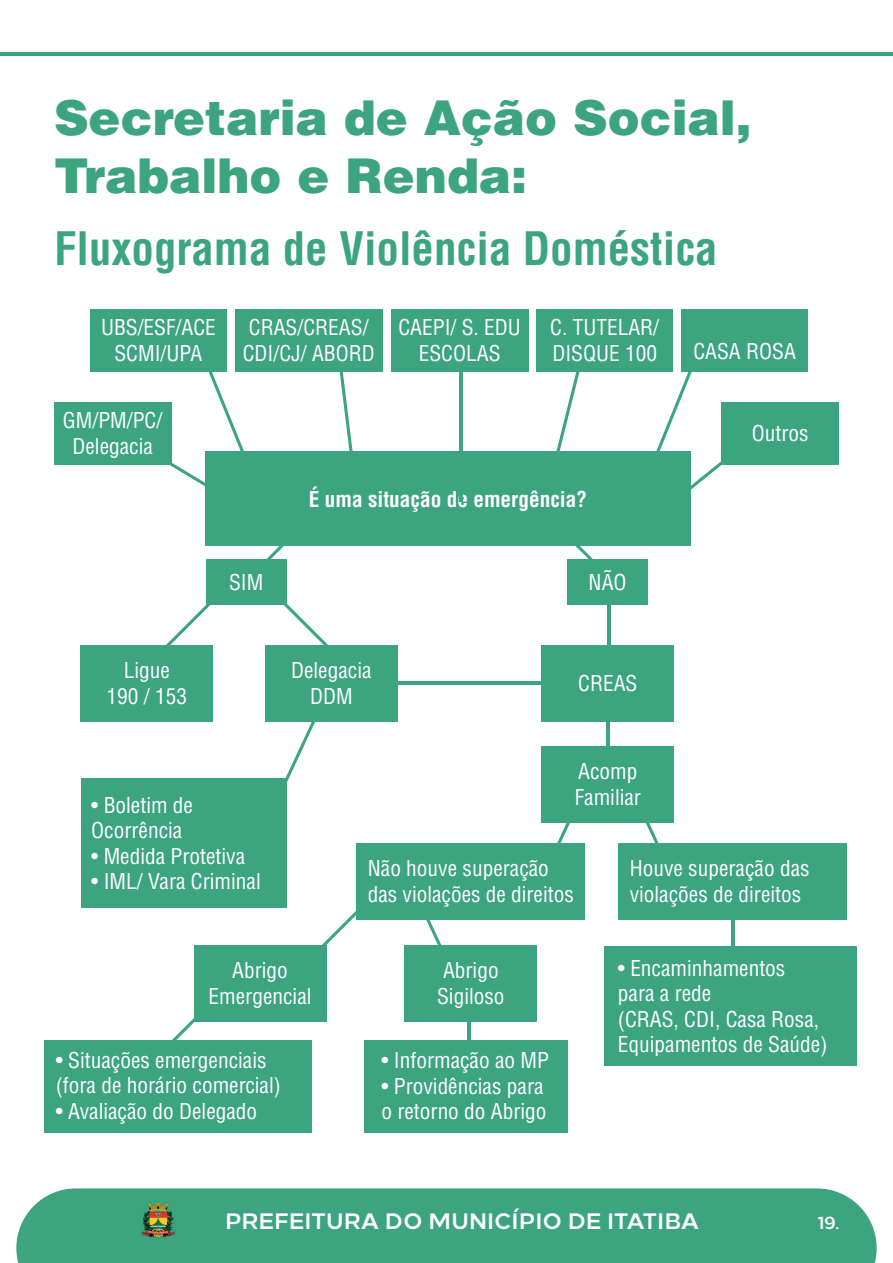
<style>
.page{position:relative;width:893px;height:1263px;background:#fff}
.page>*{position:absolute;margin:0;border:0;box-sizing:border-box;transform-origin:0 0}
.t1{font:900 48px/57.6px "Helvetica LT Std";color:#3ca47e}
.t2{font:700 condensed 45px "Helvetica LT Std";color:#3ca47e}
.t3{font:700 22.35px "Loew";color:#fff}
.t4{font:condensed 21.3px/25.7px "Helvetica LT Std";color:#fff}
.t5{font:700 condensed 21.3px "Helvetica LT Std";color:#fff}
.t6{font:700 18px "Loew";color:#fff}
</style>
<div class="page">
<div style="left:16px;top:1188px;width:861px;height:75px;background:#3ca47e"></div>
<img style="left:141px;top:1201px;width:35px;height:37px">
<hr style="left:0;top:53px;width:893px;height:3px;background:#3ca47e">
<svg style="left:426px;top:920px;width:16px;height:25px"></svg>
<div style="left:44px;top:1040px;width:268px;height:92px;background:#3ca47e"></div>
<div style="left:364px;top:1040px;width:204px;height:92px;background:#3ca47e"></div>
<div style="left:604px;top:946px;width:252px;height:120px;background:#3ca47e"></div>
<div style="left:194px;top:945px;width:132px;height:76px;background:#3ca47e"></div>
<div style="left:404px;top:945px;width:133px;height:76px;background:#3ca47e"></div>
<svg style="left:322px;top:889px;width:35px;height:68px"></svg>
<svg style="left:172px;top:1018px;width:27px;height:22px"></svg>
<div style="left:205px;top:451px;width:486px;height:95px;background:#3ca47e"></div>
<svg style="left:265px;top:546px;width:22px;height:14px"></svg>
<svg style="left:567px;top:546px;width:26px;height:17px"></svg>
<div style="left:206px;top:560px;width:81px;height:45px;background:#3ca47e"></div>
<div style="left:568px;top:559px;width:80px;height:46px;background:#3ca47e"></div>
<div style="left:81px;top:645px;width:132px;height:76px;background:#3ca47e"></div>
<div style="left:81px;top:778px;width:206px;height:130px;background:#3ca47e"></div>
<div style="left:357px;top:843px;width:228px;height:77px;background:#3ca47e"></div>
<div style="left:618px;top:843px;width:229px;height:77px;background:#3ca47e"></div>
<div style="left:54px;top:402px;width:117px;height:63px;background:#3ca47e"></div>
<div style="left:722px;top:402px;width:117px;height:63px;background:#3ca47e"></div>
<div style="left:391px;top:309px;width:137px;height:63px;background:#3ca47e"></div>
<div style="left:90px;top:309px;width:137px;height:63px;background:#3ca47e"></div>
<div style="left:537px;top:309px;width:136px;height:63px;background:#3ca47e"></div>
<div style="left:681px;top:309px;width:127px;height:63px;background:#3ca47e"></div>
<div style="left:235px;top:309px;width:148px;height:63px;background:#3ca47e"></div>
<div style="left:265px;top:645px;width:133px;height:76px;background:#3ca47e"></div>
<div style="left:541px;top:645px;width:133px;height:76px;background:#3ca47e"></div>
<svg style="left:166px;top:605px;width:44px;height:40px"></svg>
<svg style="left:284px;top:604px;width:44px;height:41px"></svg>
<hr style="left:608px;top:596px;width:3px;height:49px;background:#3ca47e">
<hr style="left:395px;top:682px;width:162px;height:3px;background:#3ca47e">
<hr style="left:606px;top:710px;width:3px;height:56px;background:#3ca47e">
<hr style="left:731px;top:900px;width:3px;height:55px;background:#3ca47e">
<hr style="left:468px;top:1015px;width:3px;height:29px;background:#3ca47e">
<svg style="left:169px;top:372px;width:75px;height:115px"></svg>
<hr style="left:460px;top:372px;width:3px;height:129px;background:#3ca47e">
<svg style="left:556px;top:372px;width:24px;height:79px"></svg>
<svg style="left:339px;top:372px;width:14px;height:79px"></svg>
<svg style="left:656px;top:372px;width:66px;height:118px"></svg>
<svg style="left:283px;top:721px;width:35px;height:61px"></svg>
<svg style="left:557px;top:823px;width:13px;height:20px"></svg>
<svg style="left:646px;top:823px;width:13px;height:20px"></svg>
<div style="left:541px;top:746px;width:133px;height:77px;background:#3ca47e"></div>
<h1 class="t1" style="left:54px;top:88px;width:699px">Secretaria de Ação Social,<br>Trabalho e Renda:</h1>
<h2 class="t2" style="left:54px;top:221px;width:665px">Fluxograma de Violência Doméstica</h2>
<p class="t4" style="left:101px;top:314px;width:116px;text-align:center">UBS/ESF/ACE<br>SCMI/UPA</p>
<p class="t4" style="left:550px;top:314px;width:110px">C. TUTELAR/<br>DISQUE 100</p>
<p class="t4" style="left:243px;top:314px;width:134px">CRAS/CREAS/<br>CDI/CJ/ ABORD</p>
<p class="t4" style="left:398px;top:314px;width:124px;text-align:center">CAEPI/ S. EDU<br>ESCOLAS</p>
<p class="t4" style="left:63px;top:407px;width:101px;text-align:center">GM/PM/PC/<br>Delegacia</p>
<p class="t4" style="left:107px;top:657px;width:82px;text-align:center">Ligue<br>190 / 153</p>
<p class="t5" style="left:309px;top:485px;width:280px">É uma situação de emergência?</p>
<p class="t4" style="left:229px;top:569px;width:36px">SIM</p>
<p class="t4" style="left:589px;top:569px;width:39px">NÃO</p>
<p class="t4" style="left:291px;top:657px;width:82px;text-align:center">Delegacia<br>DDM</p>
<p class="t4" style="left:578px;top:670px;width:61px">CREAS</p>
<p class="t4" style="left:693px;top:338px;width:104px">CASA ROSA</p>
<p class="t4" style="left:752px;top:420px;width:58px">Outros</p>
<p class="t4" style="left:91px;top:792px;width:103px">• Boletim de<br>Ocorrência</p>
<p class="t4" style="left:91px;top:843px;width:155px">• Medida Protetiva</p>
<p class="t4" style="left:91px;top:868px;width:171px">• IML/ Vara Criminal</p>
<p class="t4" style="left:575px;top:758px;width:68px">Acomp<br>Familiar</p>
<p class="t4" style="left:368px;top:855px;width:207px">Não houve superação das violações de direitos</p>
<p class="t4" style="left:630px;top:855px;width:181px">Houve superação das violações de direitos</p>
<p class="t4" style="left:209px;top:957px;width:104px;text-align:center">Abrigo<br>Emergencial</p>
<p class="t4" style="left:437px;top:957px;width:69px">Abrigo<br>Sigiloso</p>
<p class="t4" style="left:56px;top:1047px;width:227px">• Situações emergenciais (fora de horário comercial)</p>
<p class="t4" style="left:56px;top:1098px;width:203px">• Avaliação do Delegado</p>
<p class="t4" style="left:381px;top:1047px;width:169px">• Informação ao MP</p>
<p class="t4" style="left:381px;top:1073px;width:167px">• Providências para o retorno do Abrigo</p>
<p class="t4" style="left:618px;top:955px;width:211px">• Encaminhamentos<br>para a rede<br>(CRAS, CDI, Casa Rosa,<br>Equipamentos de Saúde)</p>
<p class="t3" style="left:225px;top:1202px;width:476px">PREFEITURA DO MUNICÍPIO DE ITATIBA</p>
<p class="t6" style="left:817px;top:1208px;width:23px">19.</p>
</div>
